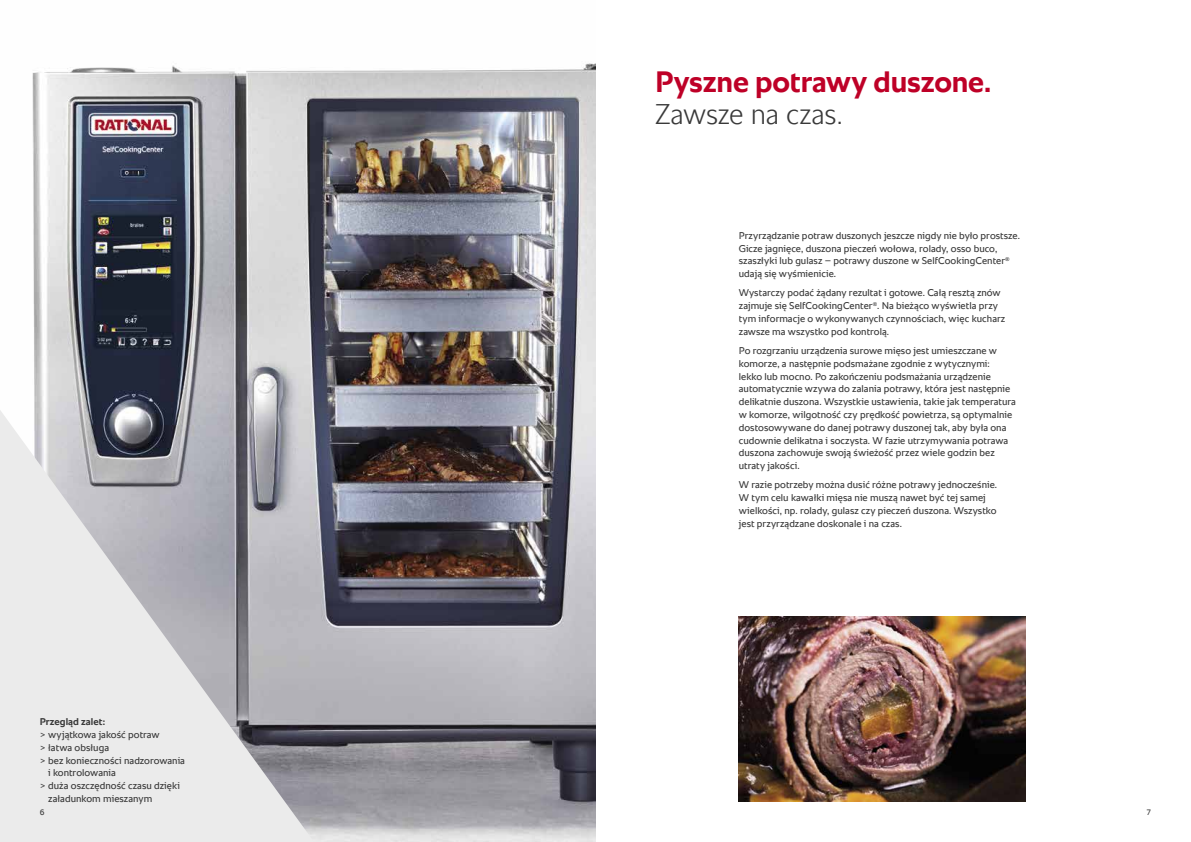
<style>
.page{position:relative;width:1191px;height:842px;background:#fff}
.page>*{position:absolute;margin:0;border:0;box-sizing:border-box;transform-origin:0 0}
.t1{font:700 30px "RATIONAL Sans TT";letter-spacing:-.005em;color:#be0027}
.t2{font:300 29px "RATIONAL Sans TT";letter-spacing:-.01em;color:#393939}
.t3{font:10px/12.8px "RATIONAL Sans TT";letter-spacing:.005em;color:#393939}
.t4{font:700 10px "RATIONAL Sans TT";letter-spacing:.01em;color:#393939}
.t5{font:8px "RATIONAL Sans TT";color:#393939}
</style>
<div class="page">
<img style="left:32px;top:63px;width:563px;height:779px">
<img style="left:739px;top:616px;width:286px;height:186px">
<svg style="left:0;top:410px;width:314px;height:432px;background:#c8c8cb"></svg>
<p class="t4" style="left:40px;top:714px;width:67px">Przegląd zalet:</p>
<p class="t3" style="left:40px;top:728px;width:121px">&gt; wyjątkowa jakość potraw</p>
<p class="t3" style="left:40px;top:741px;width:71px">&gt; łatwa obsługa</p>
<p class="t3" style="left:40px;top:754px;width:147px">&gt; bez konieczności nadzorowania</p>
<p class="t3" style="left:48px;top:767px;width:69px">i kontrolowania</p>
<p class="t3" style="left:40px;top:779px;width:142px">&gt; duża oszczędność czasu dzięki</p>
<p class="t3" style="left:48px;top:792px;width:106px">załadunkom mieszanym</p>
<p class="t5" style="left:40px;top:806px;width:6px">6</p>
<h1 class="t1" style="left:655px;top:60px;width:338px">Pyszne potrawy duszone.</h1>
<h2 class="t2" style="left:655px;top:93px;width:189px">Zawsze na czas.</h2>
<p class="t3" style="left:739px;top:229px;width:283px">Przyrządzanie potraw duszonych jeszcze nigdy nie było prostsze.<br>Gicze jagnięce, duszona pieczeń wołowa, rolady, osso buco, szaszłyki lub gulasz – potrawy duszone w SelfCookingCenter<sup>® </sup>udają się wyśmienicie.</p>
<p class="t3" style="left:739px;top:287px;width:268px">Wystarczy podać żądany rezultat i gotowe. Całą resztą znów zajmuje się SelfCookingCenter<sup>®</sup>. Na bieżąco wyświetla przy tym informacje o wykonywanych czynnościach, więc kucharz zawsze ma wszystko pod kontrolą.</p>
<p class="t3" style="left:739px;top:344px;width:279px">Po rozgrzaniu urządzenia surowe mięso jest umieszczane w komorze, a następnie podsmażane zgodnie z wytycznymi:<br>lekko lub mocno. Po zakończeniu podsmażania urządzenie automatycznie wzywa do zalania potrawy, która jest następnie delikatnie duszona. Wszystkie ustawienia, takie jak temperatura w komorze, wilgotność czy prędkość powietrza, są optymalnie dostosowywane do danej potrawy duszonej tak, aby była ona cudownie delikatna i soczysta. W fazie utrzymywania potrawa duszona zachowuje swoją świeżość przez wiele godzin bez utraty jakości.</p>
<p class="t3" style="left:739px;top:479px;width:260px">W razie potrzeby można dusić różne potrawy jednocześnie.<br>W tym celu kawałki mięsa nie muszą nawet być tej samej wielkości, np. rolady, gulasz czy pieczeń duszona. Wszystko jest przyrządzane doskonale i na czas.</p>
<p class="t5" style="left:1146px;top:806px;width:6px">7</p>
</div>
